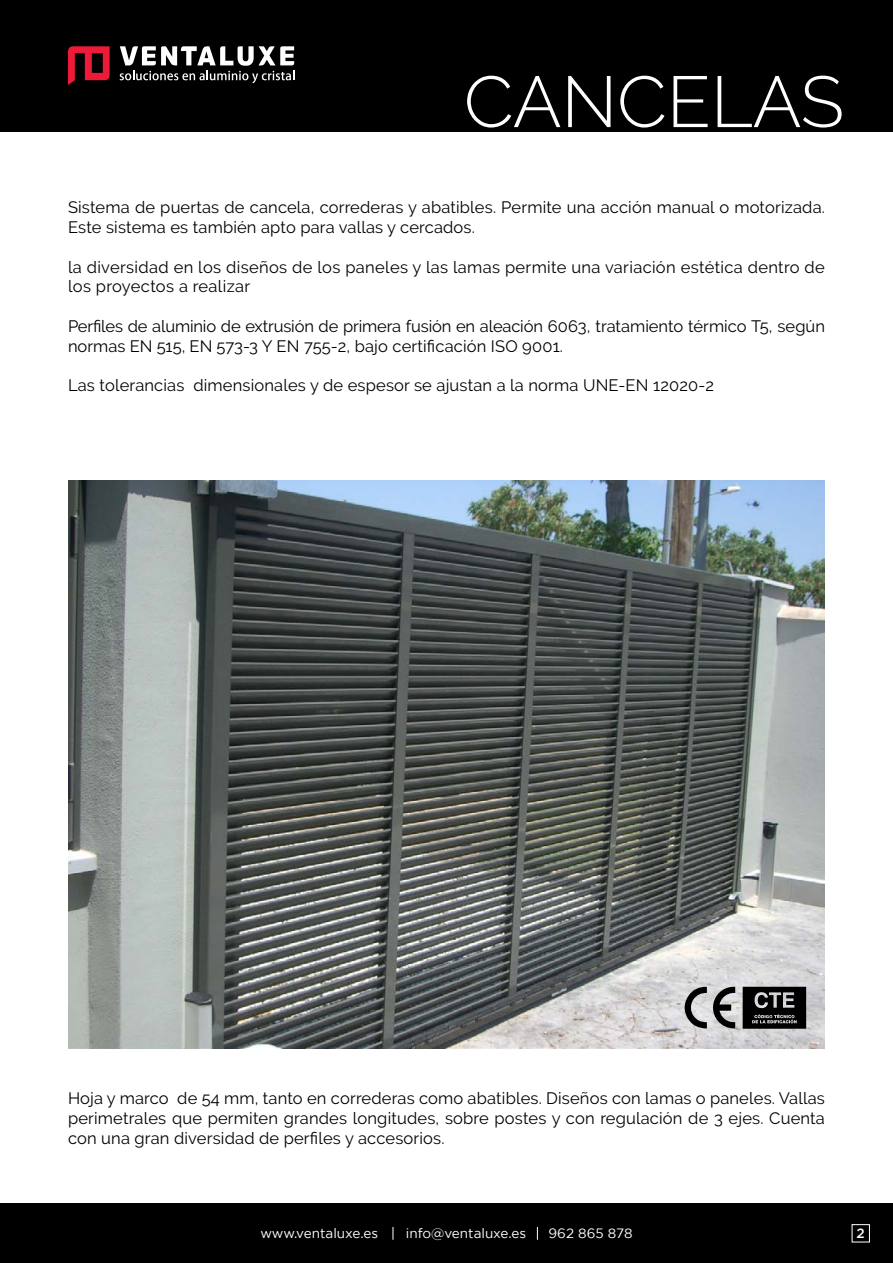
<style>
.page{position:relative;width:893px;height:1263px;background:#fff}
.page>*{position:absolute;margin:0;border:0;box-sizing:border-box;transform-origin:0 0}
.t1{font:300 72px "Raleway";color:#fff}
.t2{font:16.5px/19.8px "Raleway";letter-spacing:.01em;color:#000}
.t3{font:13.5px "Gotham";color:#fff}
.t4{font:500 13.5px "Gotham";color:#fff}
</style>
<div class="page">
<img style="left:68px;top:480px;width:757px;height:568px">
<div style="left:0;top:0;width:893px;height:131px;background:#000"></div>
<div style="left:0;top:1204px;width:893px;height:59px;background:#000"></div>
<svg style="left:393px;top:1227px;width:1px;height:13px"></svg>
<svg style="left:537px;top:1227px;width:1px;height:13px"></svg>
<div style="left:852px;top:1224px;width:18px;height:18px;border:1px solid #fff"></div>
<svg style="left:68px;top:46px;width:42px;height:39px"></svg>
<svg style="left:120px;top:46px;width:174px;height:37px"></svg>
<svg style="left:683px;top:986px;width:52px;height:42px;background:#8c8b8c"></svg>
<svg style="left:743px;top:987px;width:63px;height:42px;background:#252425"></svg>
<h1 class="t1" style="left:464px;top:60px;width:382px">CANCELAS</h1>
<p class="t2" style="left:68px;top:197px;width:758px">Sistema de puertas de cancela, correderas y abatibles. Permite una acción manual o motorizada.<br>Este sistema es también apto para vallas y cercados.</p>
<p class="t2" style="left:68px;top:257px;width:758px">la diversidad en los diseños de los paneles y las lamas permite una variación estética dentro de los proyectos a realizar</p>
<p class="t2" style="left:68px;top:316px;width:758px">Perfiles de aluminio de extrusión de primera fusión en aleación 6063, tratamiento térmico T5, según normas EN 515, EN 573-3 Y EN 755-2, bajo certificación ISO 9001.</p>
<p class="t2" style="left:68px;top:376px;width:647px">Las tolerancias dimensionales y de espesor se ajustan a la norma UNE-EN 12020-2</p>
<p class="t2" style="left:68px;top:1088px;width:758px;text-align:justify">Hoja y marco de 54 mm, tanto en correderas como abatibles. Diseños con lamas o paneles. Vallas perimetrales que permiten grandes longitudes, sobre postes y con regulación de 3 ejes. Cuenta con una gran diversidad de perfiles y accesorios.</p>
<p class="t3" style="left:260px;top:1226px;width:119px">www.ventaluxe.es</p>
<p class="t3" style="left:406px;top:1226px;width:122px">info@ventaluxe.es</p>
<p class="t3" style="left:549px;top:1226px;width:85px">962 865 878</p>
<p class="t4" style="left:857px;top:1225px;width:10px">2</p>
</div>
